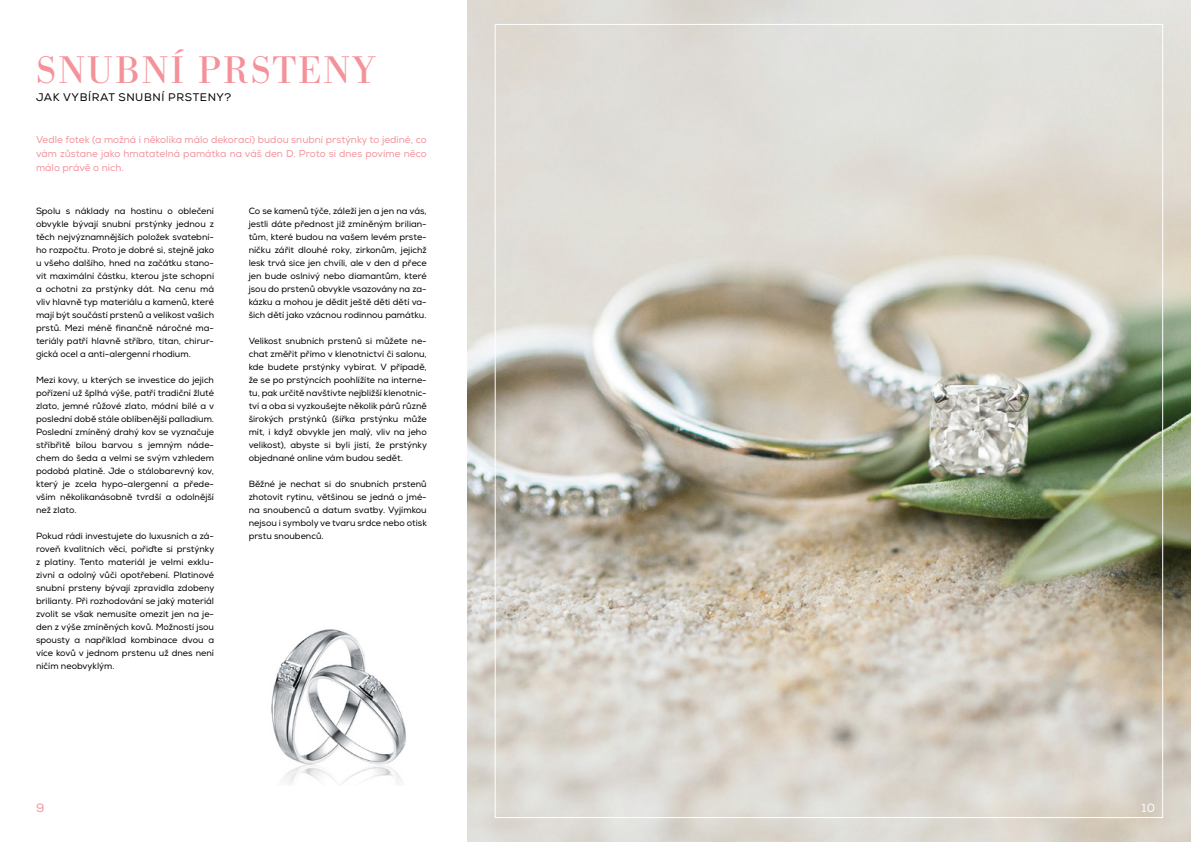
<style>
.page{position:relative;width:1191px;height:842px;background:#fff}
.page>*{position:absolute;margin:0;border:0;box-sizing:border-box;transform-origin:0 0}
.t1{font:40px "Bodoni Antiqua TOT";letter-spacing:.055em;color:#f59199}
.t2{font:12px "Nexa";color:#fff}
.t3{font:12px "Nexa";color:#f2949d}
.t4{font:11px "Nexa";letter-spacing:.055em;color:#000}
.t5{font:10px/14px "Nexa";color:#f2949d;text-align:justify}
.t6{font:9px/13px "Nexa";color:#000;text-align:justify}
</style>
<div class="page">
<img style="left:468px;top:0;width:723px;height:842px">
<img style="left:271px;top:629px;width:135px;height:155px">
<h1 class="t1" style="left:36px;top:49px;width:341px">SNUBNÍ PRSTENY</h1>
<p class="t4" style="left:36px;top:91px;width:197px">JAK VYBÍRAT SNUBNÍ PRSTENY?</p>
<p class="t5" style="left:36px;top:133px;width:392px">Vedle fotek (a možná i několika málo dekorací) budou snubní prstýnky to jediné, co vám zůstane jako hmatatelná památka na váš den D. Proto si dnes povíme něco málo právě o nich.</p>
<p class="t6" style="left:36px;top:204px;width:180px">Spolu s náklady na hostinu o oblečení obvykle bývají snubní prstýnky jednou z těch nejvýznamnějších položek svatební&shy;ho rozpočtu. Proto je dobré si, stejně jako u všeho dalšího, hned na začátku stano&shy;vit maximální částku, kterou jste schopni a ochotni za prstýnky dát. Na cenu má vliv hlavně typ materiálu a kamenů, které mají být součástí prstenů a velikost vašich prstů. Mezi méně finančně náročné ma&shy;teriály patří hlavně stříbro, titan, chirur&shy;gická ocel a anti-alergenní rhodium.</p>
<p class="t6" style="left:36px;top:373px;width:180px">Mezi kovy, u kterých se investice do jejich pořízení už šplhá výše, patří tradiční žluté zlato, jemné růžové zlato, módní bílé a v poslední době stále oblíbenější palladium.<br>Poslední zmíněný drahý kov se vyznačuje stříbřitě bílou barvou s jemným náde&shy;chem do šeda a velmi se svým vzhledem podobá platině. Jde o stálobarevný kov, který je zcela hypo-alergenní a přede&shy;vším několikanásobně tvrdší a odolnější než zlato.</p>
<p class="t6" style="left:36px;top:529px;width:180px">Pokud rádi investujete do luxusních a zá&shy;roveň kvalitních věcí, pořiďte si prstýnky z platiny. Tento materiál je velmi exklu&shy;zivní a odolný vůči opotřebení. Platinové snubní prsteny bývají zpravidla zdobeny brilianty. Při rozhodování se jaký materiál zvolit se však nemusíte omezit jen na je&shy;den z výše zmíněných kovů. Možností jsou spousty a například kombinace dvou a více kovů v jednom prstenu už dnes není ničím neobvyklým.</p>
<p class="t6" style="left:249px;top:204px;width:180px">Co se kamenů týče, záleží jen a jen na vás, jestli dáte přednost již zmíněným brilian&shy;tům, které budou na vašem levém prste&shy;níčku zářit dlouhé roky, zirkonům, jejichž lesk trvá sice jen chvíli, ale v den d přece jen bude oslnivý nebo diamantům, které jsou do prstenů obvykle vsazovány na za&shy;kázku a mohou je dědit ještě děti dětí va&shy;šich dětí jako vzácnou rodinnou památku.</p>
<p class="t6" style="left:249px;top:334px;width:180px">Velikost snubních prstenů si můžete ne&shy;chat změřit přímo v klenotnictví či salonu, kde budete prstýnky vybírat. V případě, že se po prstýncích poohlížíte na interne&shy;tu, pak určitě navštivte nejbližší klenotnic&shy;tví a oba si vyzkoušejte několik párů různě širokých prstýnků (šířka prstýnku může mít, i když obvykle jen malý, vliv na jeho velikost), abyste si byli jistí, že prstýnky objednané online vám budou sedět.</p>
<p class="t6" style="left:249px;top:477px;width:180px">Běžné je nechat si do snubních prstenů zhotovit rytinu, většinou se jedná o jmé&shy;na snoubenců a datum svatby. Vyjímkou nejsou i symboly ve tvaru srdce nebo otisk prstu snoubenců.</p>
<h2 class="t3" style="left:36px;top:801px;width:10px">9</h2>
<h2 class="t2" style="left:1141px;top:801px;width:15px">10</h2>
</div>
